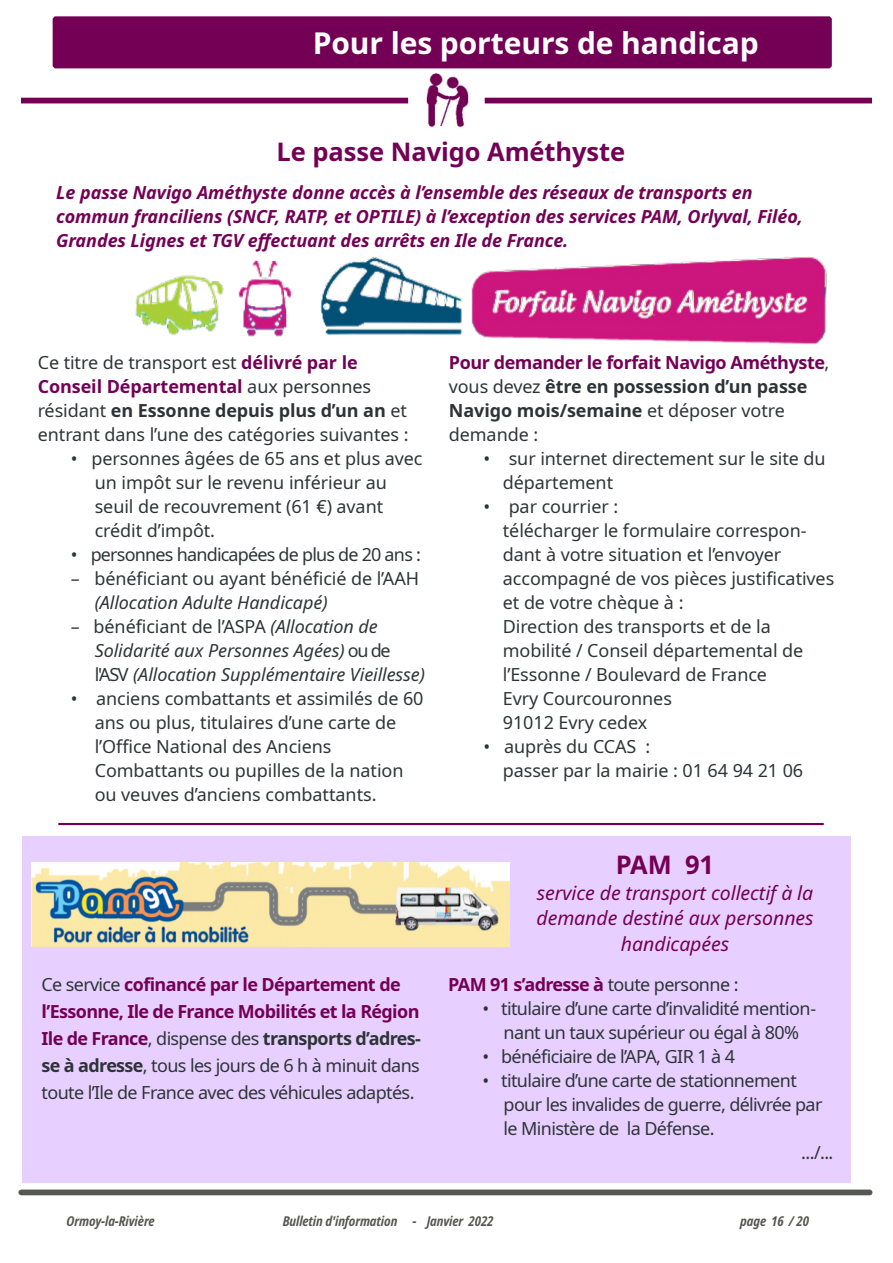
<style>
.page{position:relative;width:893px;height:1263px;background:#fff}
.page>*{position:absolute;margin:0;border:0;box-sizing:border-box;transform-origin:0 0}
.t1{font:700 30px "Noto Sans";letter-spacing:-.005em;color:#fff}
.t2{font:700 25.5px "Noto Sans";letter-spacing:-.005em;color:#730055}
.t3{font:italic 19.5px/25.5px "Noto Sans";letter-spacing:-.005em;color:#730055;text-align:center}
.t4{font:18px/24px "Noto Sans";letter-spacing:-.005em;color:#2e3436}
.t5{font:18px/27px "Noto Sans";letter-spacing:-.035em;color:#2e3436}
.t6{font:italic 700 18px/24px "Noto Sans";letter-spacing:-.005em;color:#730055}
.t7{font:italic 18px/24px "Noto Sans";letter-spacing:-.005em;color:#2e3436}
.t8{font:700 18px/24px "Noto Sans";letter-spacing:-.015em;color:#2e3436}
.t9{font:18px "Noto Sans";letter-spacing:-.045em;color:#2e3436}
.t10{font:700 18px "Noto Sans";letter-spacing:-.035em;color:#730055}
.t11{font:italic 700 condensed 13.5px "Noto Sans";letter-spacing:-.005em;color:#555753}
.s1{font-weight:700;color:#730055}
.s2{font-weight:700}
.s3{font-style:normal}
.s4{color:#730055}
.s5{font-weight:400}
.s6{font-weight:400;color:#2e3436}
</style>
<div class="page">
<div style="left:21px;top:1189px;width:849px;height:6px;background:#555753"></div>
<div style="left:55px;top:18px;width:775px;height:48px;background:#730055"></div>
<div style="left:53px;top:16px;width:779px;height:52px;border:4px solid #730055"></div>
<div style="left:21px;top:98px;width:851px;height:5px;background:#730055"></div>
<div style="left:408px;top:96px;width:77px;height:10px;background:#fff"></div>
<img style="left:426px;top:73px;width:43px;height:55px">
<hr style="left:58px;top:823px;width:766px;height:2px;background:#730055">
<img style="left:135px;top:256px;width:692px;height:89px">
<div style="left:22px;top:836px;width:828px;height:346px;background:#e7d0ff"></div>
<img style="left:31px;top:862px;width:478px;height:84px">
<h1 class="t1" style="left:313px;top:22px;width:448px">Pour les porteurs de handicap</h1>
<h2 class="t2" style="left:277px;top:134px;width:350px">Le passe Navigo Améthyste</h2>
<p class="t6" style="left:56px;top:180px;width:748px">Le passe Navigo Améthyste donne accès à l’ensemble des réseaux de transports en commun franciliens (SNCF, RATP, et OPTILE) à l’exception des services PAM, Orlyval, Filéo,<br>Grandes Lignes et TGV effectuant des arrêts en Ile de France.</p>
<p class="t4" style="left:38px;top:350px;width:372px">Ce titre de transport est <span class="s1">délivré par le Conseil Départemental</span> aux personnes résidant <span class="s2">en Essonne depuis plus d’un an</span> et entrant dans l’une des catégories suivantes :</p>
<p class="t4" style="left:95px;top:446px;width:329px;text-indent:-24px">• personnes âgées de 65 ans et plus avec un impôt sur le revenu inférieur au seuil de recouvrement (61 €) avant crédit d’impôt.</p>
<p class="t9" style="left:71px;top:542px;width:352px">• personnes handicapées de plus de 20 ans :</p>
<p class="t4" style="left:71px;top:566px;width:350px">– bénéficiant ou ayant bénéficié de l’AAH</p>
<p class="t7" style="left:95px;top:590px;width:234px">(Allocation Adulte Handicapé)</p>
<p class="t7" style="left:95px;top:614px;width:332px;text-indent:-24px"><span class="s3">– bénéficiant de l’ASPA</span> (Allocation de<br>Solidarité aux Personnes Agées) <span class="s3">oude l'ASV</span> (Allocation Supplémentaire Vieillesse)</p>
<p class="t4" style="left:95px;top:686px;width:330px;text-indent:-24px">• anciens combattants et assimilés de 60 ans ou plus, titulaires d’une carte de l’Office National des Anciens Combattants ou pupilles de la nation ou veuves d’anciens combattants.</p>
<p class="t8" style="left:449px;top:350px;width:382px"><span class="s4">Pour demander le forfait Navigo Améthyste</span><span class="s5">, vous devez</span> être en possession d’un passe<br>Navigo mois/semaine <span class="s5">et déposer votre demande :</span></p>
<p class="t4" style="left:503px;top:446px;width:324px;text-indent:-20px">• sur internet directement sur le site du département</p>
<p class="t4" style="left:503px;top:494px;width:333px;text-indent:-20px">• par courrier :<br>télécharger le formulaire correspon&shy;dant à votre situation et l’envoyer accompagné de vos pièces justificatives et de votre chèque à :<br>Direction des transports et de la mobilité / Conseil départemental de l’Essonne / Boulevard de France<br>Evry Courcouronnes<br>91012 Evry cedex</p>
<p class="t4" style="left:503px;top:734px;width:302px;text-indent:-20px">• auprès du CCAS :<br>passer par la mairie : 01 64 94 21 06</p>
<h2 class="t2" style="left:616px;top:847px;width:100px">PAM 91</h2>
<p class="t3" style="left:536px;top:879px;width:279px">service de transport collectif à la demande destiné aux personnes handicapées</p>
<p class="t5" style="left:42px;top:970px;width:381px">Ce service <span class="s1">cofinancé par le Département de l’Essonne, Ile de France Mobilités et la Région Ile de France</span>, dispense des <span class="s2">transports d’adres&shy;se à adresse</span>, tous les jours de 6 h à minuit dans toute l’Ile de France avec des véhicules adaptés.</p>
<p class="t10" style="left:448px;top:971px;width:292px">PAM 91 s’adresse à <span class="s6">toute personne :</span></p>
<p class="t5" style="left:483px;top:996px;width:335px;line-height:24px;text-align:center">• titulaire d’une carte d’invalidité mention‐ nant un taux supérieur ou égal à 80%</p>
<p class="t5" style="left:483px;top:1042px;width:254px">• bénéficiaire de l’APA, GIR 1 à 4</p>
<p class="t5" style="left:483px;top:1066px;width:316px">• titulaire d’une carte de stationnement</p>
<p class="t5" style="left:504px;top:1090px;width:320px">pour les invalides de guerre, délivrée par</p>
<p class="t5" style="left:504px;top:1114px;width:212px">le Ministère de la Défense.</p>
<p class="t4" style="left:801px;top:1140px;width:34px">.../...</p>
<p class="t11" style="left:67px;top:1211px;width:90px">Ormoy-la-Rivière</p>
<p class="t11" style="left:283px;top:1211px;width:212px">Bulletin d'information - Janvier 2022</p>
<p class="t11" style="left:740px;top:1211px;width:71px">page 16 / 20</p>
</div>
